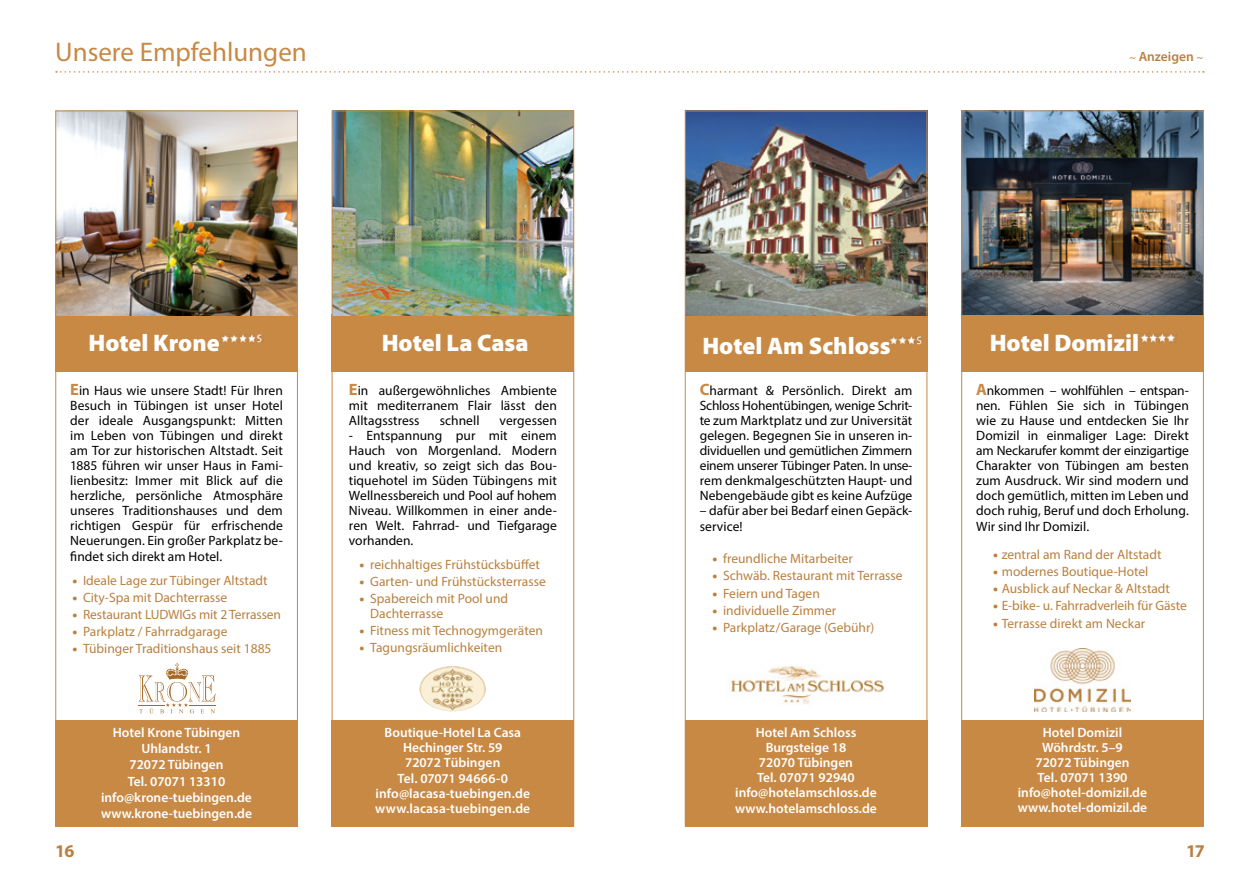
<style>
.page{position:relative;width:1259px;height:893px;background:#fff}
.page>*{position:absolute;margin:0;border:0;box-sizing:border-box;transform-origin:0 0}
.t1{font:27px "Myriad Pro";color:#c88945}
.t2{font:900 24px "Myriad Pro";color:#fff}
.t3{font:700 18px "Myriad Pro";color:#ba803f}
.t4{font:13.5px/15.1px "Myriad Pro";letter-spacing:.005em;color:#000;text-align:justify}
.t5{font:13.5px/15px "Myriad Pro";color:#ba803f}
.t6{font:600 13.5px/15.3px "Myriad Pro";color:#fff;text-align:center}
.t7{font:600 13.5px "Myriad Pro";color:#ba803f}
.s1{font-family:"Minion Pro";font-weight:700;font-size:12px}
.s2{font-weight:700;font-size:16.5px;color:#c88945}
.s3{font-weight:900}
</style>
<div class="page">
<svg style="left:56px;top:71px;width:1148px;height:2px"></svg>
<div style="left:961px;top:720px;width:242px;height:106px;background:#c88945"></div>
<div style="left:961px;top:315px;width:242px;height:57px;background:#c88945"></div>
<img style="left:963px;top:113px;width:238px;height:202px">
<img style="left:1034px;top:649px;width:96px;height:62px">
<div style="left:961px;top:111px;width:242px;height:715px;border:1px solid #c88945"></div>
<img style="left:1140px;top:334px;width:35px;height:8px">
<div style="left:55px;top:720px;width:243px;height:106px;background:#c88945"></div>
<div style="left:56px;top:315px;width:242px;height:57px;background:#c88945"></div>
<img style="left:57px;top:113px;width:239px;height:202px">
<svg style="left:139px;top:663px;width:77px;height:50px"></svg>
<div style="left:55px;top:111px;width:243px;height:715px;border:1px solid #c88945"></div>
<img style="left:221px;top:334px;width:43px;height:9px">
<div style="left:332px;top:314px;width:242px;height:58px;background:#c88945"></div>
<img style="left:334px;top:113px;width:238px;height:202px">
<img style="left:419px;top:666px;width:67px;height:45px">
<div style="left:332px;top:720px;width:242px;height:106px;background:#c88945"></div>
<div style="left:332px;top:111px;width:242px;height:715px;border:1px solid #c88945"></div>
<img style="left:730px;top:665px;width:154px;height:40px">
<div style="left:685px;top:720px;width:242px;height:106px;background:#c88945"></div>
<div style="left:685px;top:315px;width:242px;height:57px;background:#c88945"></div>
<img style="left:687px;top:113px;width:238px;height:202px">
<div style="left:685px;top:111px;width:242px;height:715px;border:1px solid #c88945"></div>
<img style="left:889px;top:336px;width:33px;height:9px">
<h1 class="t1" style="left:55px;top:35px;width:253px">Unsere Empfehlungen</h1>
<p class="t7" style="left:1129px;top:48px;width:76px"><span class="s1">~</span> Anzeigen <span class="s1">~</span></p>
<h2 class="t2" style="left:89px;top:327px;width:133px">Hotel Krone</h2>
<p class="t4" style="left:70px;top:383px;width:214px"><span class="s2">E</span>in Haus wie unsere Stadt! Für Ihren Besuch in Tübingen ist unser Hotel der ideale Ausgangspunkt: Mitten im Leben von Tübingen und direkt am Tor zur historischen Altstadt. Seit 1885 führen wir unser Haus in Fami&shy;lienbesitz: Immer mit Blick auf die herzliche, persönliche Atmosphäre unseres Traditionshauses und dem richtigen Gespür für erfrischende Neuerungen. Ein großer Parkplatz be&shy;findet sich direkt am Hotel.</p>
<p class="t5" style="left:72px;top:573px;width:197px"><span class="s3">•</span> Ideale Lage zur Tübinger Altstadt</p>
<p class="t5" style="left:72px;top:590px;width:156px"><span class="s3">•</span> City-Spa mit Dachterrasse</p>
<p class="t5" style="left:72px;top:607px;width:210px"><span class="s3">•</span> Restaurant LUDWIGs mit 2 Terrassen</p>
<p class="t5" style="left:72px;top:624px;width:157px"><span class="s3">•</span> Parkplatz / Fahrradgarage</p>
<p class="t5" style="left:72px;top:641px;width:201px"><span class="s3">•</span> Tübinger Traditionshaus seit 1885</p>
<p class="t6" style="left:101px;top:724px;width:152px;line-height:16.2px">Hotel Krone Tübingen<br>Uhlandstr. 1<br>72072 Tübingen<br>Tel. 07071 13310 info@krone-tuebingen.de www.krone-tuebingen.de</p>
<h2 class="t2" style="left:382px;top:327px;width:148px">Hotel La Casa</h2>
<p class="t4" style="left:349px;top:383px;width:209px"><span class="s2">E</span>in außergewöhnliches Ambiente mit mediterranem Flair lässt den Alltagsstress</p>
<p class="t4" style="left:440px;top:413px;width:41px">schnell</p>
<p class="t4" style="left:499px;top:413px;width:59px">vergessen</p>
<p class="t4" style="left:349px;top:428px;width:209px">- Entspannung pur mit einem Hauch von Morgenland. Modern und kreativ, so zeigt sich das Bou&shy;tiquehotel im Süden Tübingens mit Wellnessbereich und Pool auf hohem Niveau. Willkommen in einer ande&shy;ren Welt. Fahrrad- und Tiefgarage vorhanden.</p>
<p class="t5" style="left:359px;top:556px;width:182px"><span class="s3">•</span> reichhaltiges Frühstücksbüffet</p>
<p class="t5" style="left:359px;top:573px;width:188px"><span class="s3">•</span> Garten- und Frühstücksterrasse</p>
<p class="t5" style="left:370px;top:591px;width:139px;text-indent:-11px"><span class="s3">•</span> Spabereich mit Pool und<br>Dachterrasse</p>
<p class="t5" style="left:359px;top:623px;width:185px"><span class="s3">•</span> Fitness mit Technogymgeräten</p>
<p class="t5" style="left:359px;top:640px;width:144px"><span class="s3">•</span> Tagungsräumlichkeiten</p>
<p class="t6" style="left:375px;top:724px;width:156px">Boutique-Hotel La Casa<br>Hechinger Str. 59<br>72072 Tübingen<br>Tel. 07071 94666-0 info@lacasa-tuebingen.de www.lacasa-tuebingen.de</p>
<h2 class="t2" style="left:702px;top:329px;width:190px">Hotel Am Schloss</h2>
<p class="t4" style="left:700px;top:383px;width:214px"><span class="s2">C</span>harmant &amp; Persönlich. Direkt am Schloss Hohentübingen, wenige Schrit&shy;te zum Marktplatz und zur Universität gelegen. Begegnen Sie in unseren in&shy;dividuellen und gemütlichen Zimmern einem unserer Tübinger Paten. In unse&shy;rem denkmalgeschützten Haupt- und Nebengebäude gibt es keine Aufzüge</p>
<p class="t4" style="left:700px;top:502px;width:214px;line-height:16.2px">– dafür aber bei Bedarf einen Gepäck&shy;service!</p>
<p class="t5" style="left:712px;top:551px;width:142px"><span class="s3">•</span> freundliche Mitarbeiter</p>
<p class="t5" style="left:712px;top:568px;width:192px"><span class="s3">•</span> Schwäb. Restaurant mit Terrasse</p>
<p class="t5" style="left:712px;top:585px;width:109px"><span class="s3">•</span> Feiern und Tagen</p>
<p class="t5" style="left:712px;top:602px;width:125px"><span class="s3">•</span> individuelle Zimmer</p>
<p class="t5" style="left:712px;top:620px;width:163px"><span class="s3">•</span> Parkplatz/Garage (Gebühr)</p>
<p class="t6" style="left:735px;top:724px;width:143px">Hotel Am Schloss<br>Burgsteige 18<br>72070 Tübingen<br>Tel. 07071 92940 info@hotelamschloss.de www.hotelamschloss.de</p>
<h2 class="t2" style="left:989px;top:327px;width:151px">Hotel Domizil</h2>
<p class="t4" style="left:976px;top:383px;width:214px"><span class="s2">A</span>nkommen – wohlfühlen – entspan&shy;nen. Fühlen Sie sich in Tübingen wie zu Hause und entdecken Sie Ihr Domizil in einmaliger Lage: Direkt am Neckarufer kommt der einzigartige Charakter von Tübingen am besten zum Ausdruck. Wir sind modern und doch gemütlich, mitten im Leben und doch ruhig, Beruf und doch Erholung.<br>Wir sind Ihr Domizil.</p>
<p class="t5" style="left:993px;top:547px;width:170px"><span class="s3">•</span> zentral am Rand der Altstadt</p>
<p class="t5" style="left:993px;top:564px;width:157px"><span class="s3">•</span> modernes Boutique-Hotel</p>
<p class="t5" style="left:993px;top:581px;width:178px"><span class="s3">•</span> Ausblick auf Neckar &amp; Altstadt</p>
<p class="t5" style="left:993px;top:598px;width:195px"><span class="s3">•</span> E-bike- u. Fahrradverleih für Gäste</p>
<p class="t5" style="left:993px;top:615px;width:153px"><span class="s3">•</span> Terrasse direkt am Neckar</p>
<p class="t6" style="left:1017px;top:725px;width:131px">Hotel Domizil<br>Wöhrdstr. 5–9<br>72072 Tübingen<br>Tel. 07071 1390 info@hotel-domizil.de www.hotel-domizil.de</p>
<h3 class="t3" style="left:55px;top:839px;width:21px">16</h3>
<h3 class="t3" style="left:1186px;top:839px;width:20px">17</h3>
</div>
